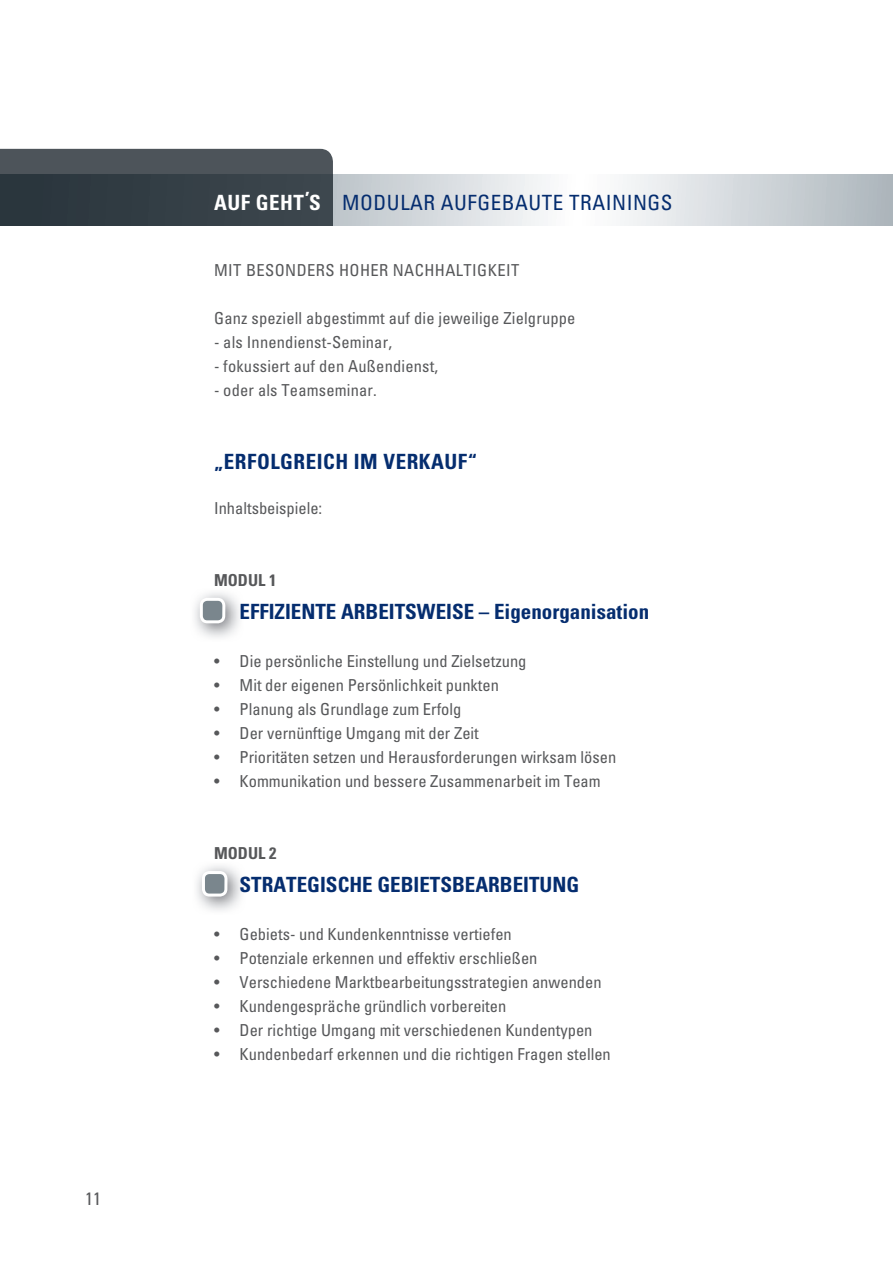
<style>
.page{position:relative;width:893px;height:1263px;background:#fff}
.page>*{position:absolute;margin:0;border:0;box-sizing:border-box;transform-origin:0 0}
.t1{font:700 condensed 21px "Univers";color:#052d6f}
.t2{font:condensed 21px "Univers";letter-spacing:.025em;color:#052d6f}
.t3{font:700 condensed 21px "Univers";letter-spacing:.025em;color:#052d6f}
.t4{font:condensed 18px "Univers";color:#57585a}
.t5{font:condensed 16.5px "Univers";color:#57585a}
.t6{font:condensed 16.5px "Univers";letter-spacing:.025em;color:#57585a}
.t7{font:700 condensed 16.5px "Univers";color:#57585a}
.s1{font-weight:700;color:#fff}
</style>
<div class="page">
<div style="left:0;top:149px;width:333px;height:25px;background:#4d545a"></div>
<svg style="left:333px;top:174px;width:560px;height:51px"></svg>
<div style="left:0;top:174px;width:333px;height:51px;background:#343f46"></div>
<img style="left:194px;top:592px;width:46px;height:46px">
<svg style="left:200px;top:598px;width:25px;height:25px"></svg>
<img style="left:196px;top:865px;width:46px;height:46px">
<svg style="left:202px;top:871px;width:25px;height:25px"></svg>
<p class="t4" style="left:85px;top:1187px;width:17px">11</p>
<p class="t2" style="left:214px;top:189px;width:460px"><span class="s1">AUF GEHT’S</span> MODULAR AUFGEBAUTE TRAININGS</p>
<p class="t6" style="left:214px;top:260px;width:307px">MIT BESONDERS HOHER NACHHALTIGKEIT</p>
<p class="t5" style="left:214px;top:308px;width:363px">Ganz speziell abgestimmt auf die jeweilige Zielgruppe</p>
<p class="t5" style="left:214px;top:332px;width:179px">- als Innendienst-Seminar,</p>
<p class="t5" style="left:214px;top:356px;width:225px">- fokussiert auf den Außendienst,</p>
<p class="t5" style="left:214px;top:380px;width:164px">- oder als Teamseminar.</p>
<p class="t3" style="left:214px;top:449px;width:264px">„ERFOLGREICH IM VERKAUF“</p>
<p class="t5" style="left:214px;top:498px;width:110px">Inhaltsbeispiele:</p>
<p class="t7" style="left:214px;top:570px;width:64px">MODUL 1</p>
<p class="t1" style="left:240px;top:599px;width:411px">EFFIZIENTE ARBEITSWEISE – Eigenorganisation</p>
<p class="t5" style="left:214px;top:651px;width:314px">• Die persönliche Einstellung und Zielsetzung</p>
<p class="t5" style="left:214px;top:675px;width:286px">• Mit der eigenen Persönlichkeit punkten</p>
<p class="t5" style="left:214px;top:699px;width:249px">• Planung als Grundlage zum Erfolg</p>
<p class="t5" style="left:214px;top:723px;width:266px">• Der vernünftige Umgang mit der Zeit</p>
<p class="t5" style="left:214px;top:747px;width:404px">• Prioritäten setzen und Herausforderungen wirksam lösen</p>
<p class="t5" style="left:214px;top:771px;width:388px">• Kommunikation und bessere Zusammenarbeit im Team</p>
<p class="t7" style="left:214px;top:843px;width:64px">MODUL 2</p>
<p class="t1" style="left:240px;top:872px;width:341px">STRATEGISCHE GEBIETSBEARBEITUNG</p>
<p class="t5" style="left:214px;top:924px;width:299px">• Gebiets- und Kundenkenntnisse vertiefen</p>
<p class="t5" style="left:214px;top:948px;width:325px">• Potenziale erkennen und effektiv erschließen</p>
<p class="t5" style="left:214px;top:972px;width:389px">• Verschiedene Marktbearbeitungsstrategien anwenden</p>
<p class="t5" style="left:214px;top:996px;width:294px">• Kundengespräche gründlich vorbereiten</p>
<p class="t5" style="left:214px;top:1020px;width:380px">• Der richtige Umgang mit verschiedenen Kundentypen</p>
<p class="t5" style="left:214px;top:1044px;width:398px">• Kundenbedarf erkennen und die richtigen Fragen stellen</p>
</div>
